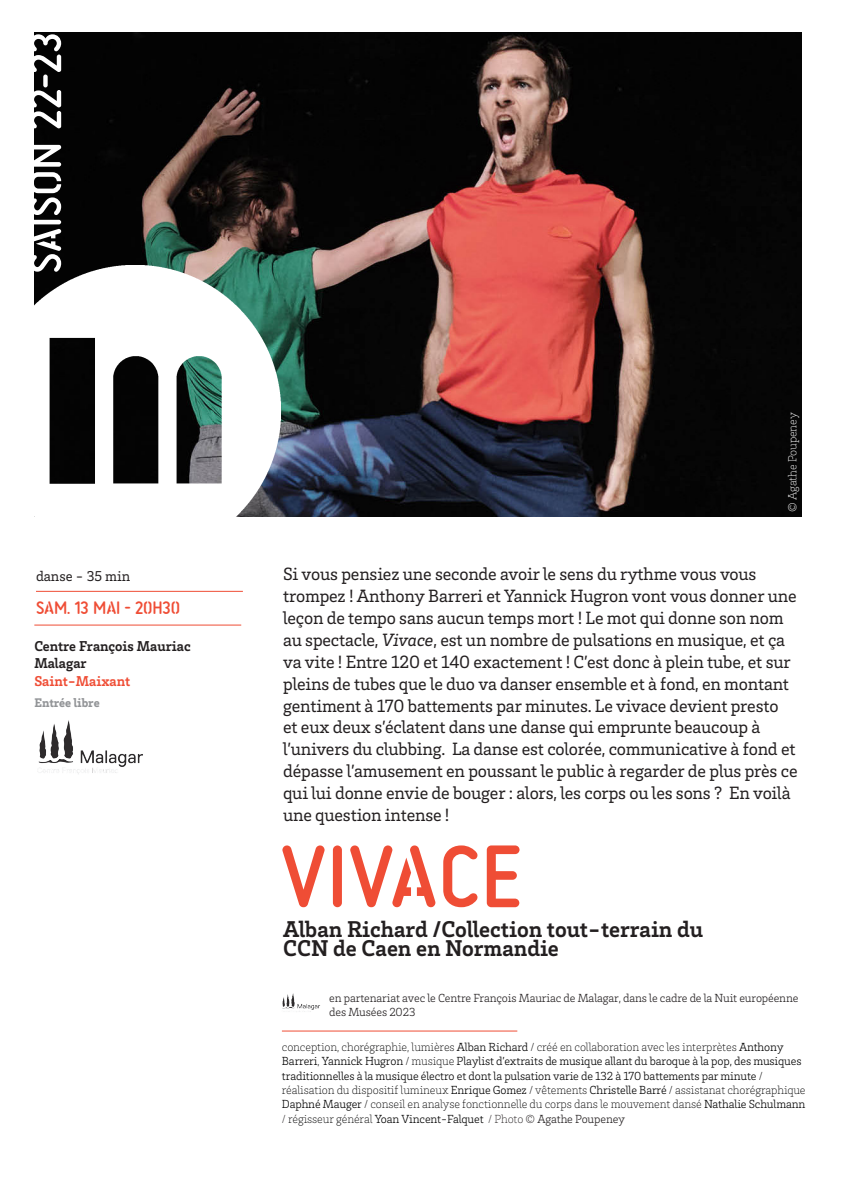
<style>
.page{position:relative;width:842px;height:1191px;background:#fff}
.page>*{position:absolute;margin:0;border:0;box-sizing:border-box;transform-origin:0 0}
.t1{font:98px "Stencil Allround";color:#ef4d35}
.t2{font:50px "Stencil Allround";color:#fff}
.t3{font:44.1px "Stencil Allround";color:#fff}
.t4{font:700 23.4px/19.5px "Brix Slab";color:#231f20}
.t5{font:20.1px "Stencil Allround";letter-spacing:-.01em;color:#ef4d35}
.t6{font:18.2px/21.9px "Brix Slab";letter-spacing:-.01em;color:#231f20}
.t7{font:700 14.6px "Brix Slab";color:#231f20}
.t8{font:700 14.6px "Brix Slab";color:#ef4d35}
.t9{font:14.6px "Brix Slab";color:#231f20}
.t10{font:900 12.8px "Brix Slab";color:#939598}
.t11{font:300 12px/14.4px "Brix Slab";letter-spacing:-.01em;color:#000001}
.t12{font:300 12px/14.4px "Brix Slab";letter-spacing:-.01em;color:#231f20}
.t13{font:200 12px "Brix Slab";letter-spacing:-.01em;color:#fff}
.s1{font-style:italic}
.s2{font-weight:200}
.s3{font-weight:200;color:#231f20}
.s4{color:#231f20}
</style>
<div class="page">
<hr style="left:282px;top:1030px;width:235px;height:1px;background:#ef4d35">
<hr style="left:34px;top:624px;width:207px;height:1px;background:#ef4d35">
<hr style="left:36px;top:591px;width:207px;height:1px;background:#ef4d35">
<img style="left:282px;top:993px;width:38px;height:19px">
<img style="left:34px;top:32px;width:767px;height:484px">
<img style="left:38px;top:720px;width:105px;height:54px">
<img style="left:34px;top:266px;width:246px;height:251px">
<p class="t2" style="left:20px;top:273px;width:243px;rotate:-90deg">SAISON 22-23</p>
<p class="t3" style="left:23px;top:285px;width:254px;rotate:-90deg">SAISON 2022-23</p>
<p class="t9" style="left:36px;top:566px;width:96px">danse - 35 min</p>
<p class="t5" style="left:36px;top:597px;width:146px">SAM. 13 MAI - 20H30</p>
<p class="t7" style="left:34px;top:636px;width:158px">Centre François Mauriac</p>
<p class="t7" style="left:34px;top:654px;width:54px">Malagar</p>
<p class="t8" style="left:34px;top:671px;width:97px">Saint-Maixant</p>
<p class="t10" style="left:34px;top:694px;width:67px">Entrée libre</p>
<p class="t13" style="left:785px;top:512px;width:101px;rotate:-90deg">© Agathe Poupeney</p>
<p class="t6" style="left:283px;top:562px;width:516px">Si vous pensiez une seconde avoir le sens du rythme vous vous trompez ! Anthony Barreri et Yannick Hugron vont vous donner une leçon de tempo sans aucun temps mort ! Le mot qui donne son nom au spectacle, <span class="s1">Vivace</span>, est un nombre de pulsations en musique, et ça va vite ! Entre 120 et 140 exactement ! C’est donc à plein tube, et sur pleins de tubes que le duo va danser ensemble et à fond, en montant gentiment à 170 battements par minutes. Le vivace devient presto et eux deux s’éclatent dans une danse qui emprunte beaucoup à l’univers du clubbing. La danse est colorée, communicative à fond et dépasse l’amusement en poussant le public à regarder de plus près ce qui lui donne envie de bouger : alors, les corps ou les sons ? En voilà une question intense !</p>
<p class="t1" style="left:280px;top:827px;width:244px">VIVACE</p>
<p class="t4" style="left:283px;top:917px;width:422px">Alban Richard /Collection tout-terrain du<br>CCN de Caen en Normandie</p>
<p class="t12" style="left:329px;top:990px;width:471px">en partenariat avec le Centre François Mauriac de Malagar, dans le cadre de la Nuit européenne des Musées 2023</p>
<p class="t11" style="left:282px;top:1039px;width:525px"><span class="s2">conception, chorégraphie, lumières</span> Alban Richard <span class="s2">/ créé en collaboration avec les interprètes</span> Anthony Barreri<span class="s2">,</span> Yannick Hugron <span class="s2">/ musique</span> Playlist d’extraits de musique allant du baroque à la pop, des musiques traditionnelles à la musique électro et dont la pulsation varie de 132 à 170 battements par minute <span class="s2">/ réalisation du dispositif lumineux</span> Enrique Gomez <span class="s2">/ vêtements</span> Christelle Barré <span class="s2">/ assistanat chorégraphique </span>Daphné Mauger <span class="s2">/ conseil en analyse fonctionnelle du corps dans le mouvement dansé</span> Nathalie Schulmann <span class="s3">/</span> <span class="s2">régisseur général</span> Yoan Vincent-Falquet <span class="s3">/ Photo ©</span> <span class="s4">Agathe Poupeney</span></p>
</div>
